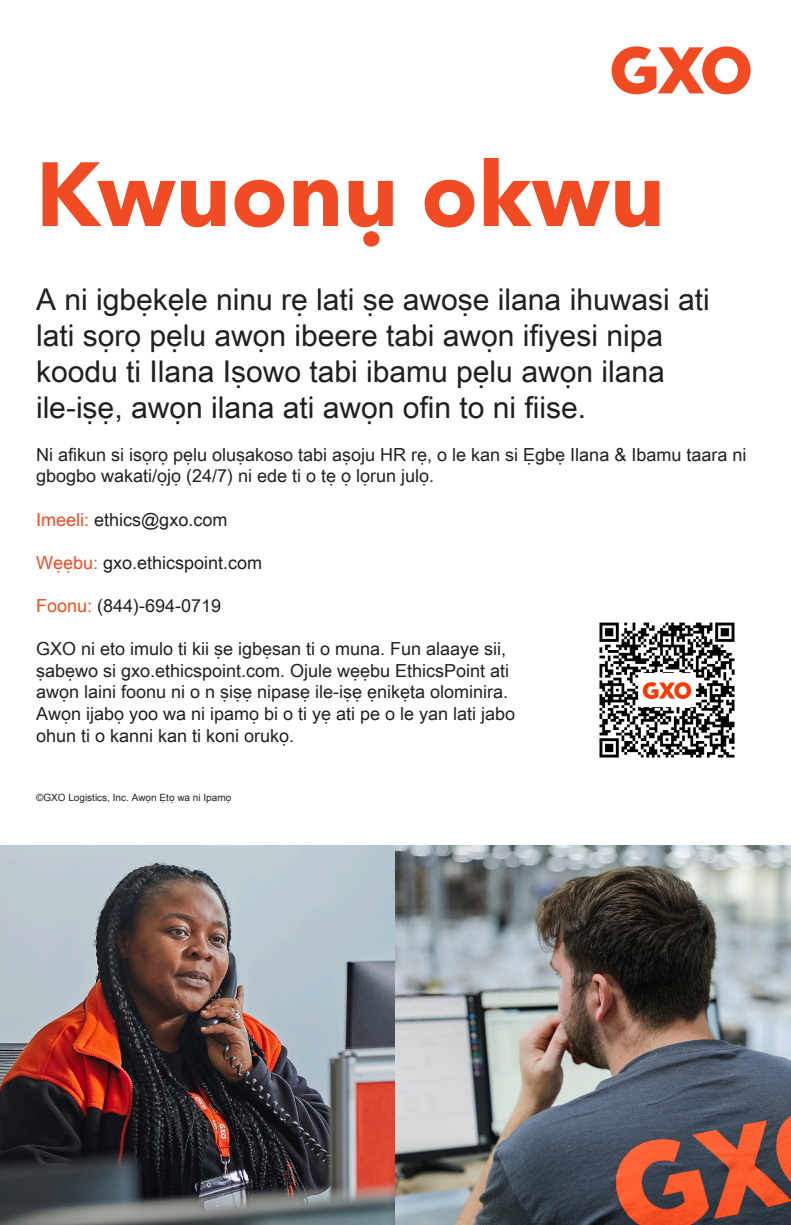
<style>
.page{position:relative;width:791px;height:1225px;background:#fff}
.page>*{position:absolute;margin:0;border:0;box-sizing:border-box;transform-origin:0 0}
.t1{font:700 90px "Avenir Next World";color:#f04b22}
.t2{font:30px "Arial Unicode MS";color:#231f20}
.t3{font:18px/21.6px "Arial Unicode MS";color:#231f20}
.t4{font:10px "Arial Unicode MS";color:#231f20}
.s1{color:#f04b22}
</style>
<div class="page">
<svg style="left:612px;top:46px;width:138px;height:48px"></svg>
<img style="left:0;top:845px;width:791px;height:380px">
<img style="left:599px;top:622px;width:136px;height:136px">
<p class="t1" style="left:36px;top:142px;width:631px">Kwuonụ okwu</p>
<p class="t2" style="left:36px;top:277px;width:675px">A ni igbẹkẹle ninu rẹ lati ṣe awoṣe ilana ihuwasi ati</p>
<p class="t2" style="left:36px;top:313px;width:628px">lati sọrọ pẹlu awọn ibeere tabi awọn ifiyesi nipa</p>
<p class="t2" style="left:36px;top:349px;width:630px">koodu ti Ilana Iṣowo tabi ibamu pẹlu awọn ilana</p>
<p class="t2" style="left:36px;top:385px;width:552px">ile-iṣẹ, awọn ilana ati awọn ofin to ni fiise.</p>
<p class="t3" style="left:36px;top:443px;width:712px">Ni afikun si isọrọ pẹlu oluṣakoso tabi aṣoju HR rẹ, o le kan si Ẹgbẹ Ilana &amp; Ibamu taara ni gbogbo wakati/ọjọ (24/7) ni ede ti o tẹ ọ lọrun julọ.</p>
<p class="t3" style="left:36px;top:508px;width:193px"><span class="s1">Imeeli:</span> ethics@gxo.com</p>
<p class="t3" style="left:36px;top:551px;width:228px"><span class="s1">Wẹẹbu:</span> gxo.ethicspoint.com</p>
<p class="t3" style="left:36px;top:594px;width:187px"><span class="s1">Foonu:</span> (844)-694-0719</p>
<p class="t3" style="left:36px;top:638px;width:472px">GXO ni eto imulo ti kii ṣe igbẹsan ti o muna. Fun alaaye sii,</p>
<p class="t3" style="left:36px;top:659px;width:475px">ṣabẹwo si gxo.ethicspoint.com. Ojule wẹẹbu EthicsPoint ati</p>
<p class="t3" style="left:36px;top:681px;width:474px">awọn laini foonu ni o n ṣiṣẹ nipasẹ ile-iṣẹ ẹnikẹta olominira.</p>
<p class="t3" style="left:36px;top:702px;width:481px">Awọn ijabọ yoo wa ni ipamọ bi o ti yẹ ati pe o le yan lati jabo</p>
<p class="t3" style="left:36px;top:724px;width:260px">ohun ti o kanni kan ti koni orukọ.</p>
<p class="t4" style="left:36px;top:790px;width:197px">©GXO Logistics, Inc. Awọn Ẹtọ wa ni Ipamọ</p>
</div>
